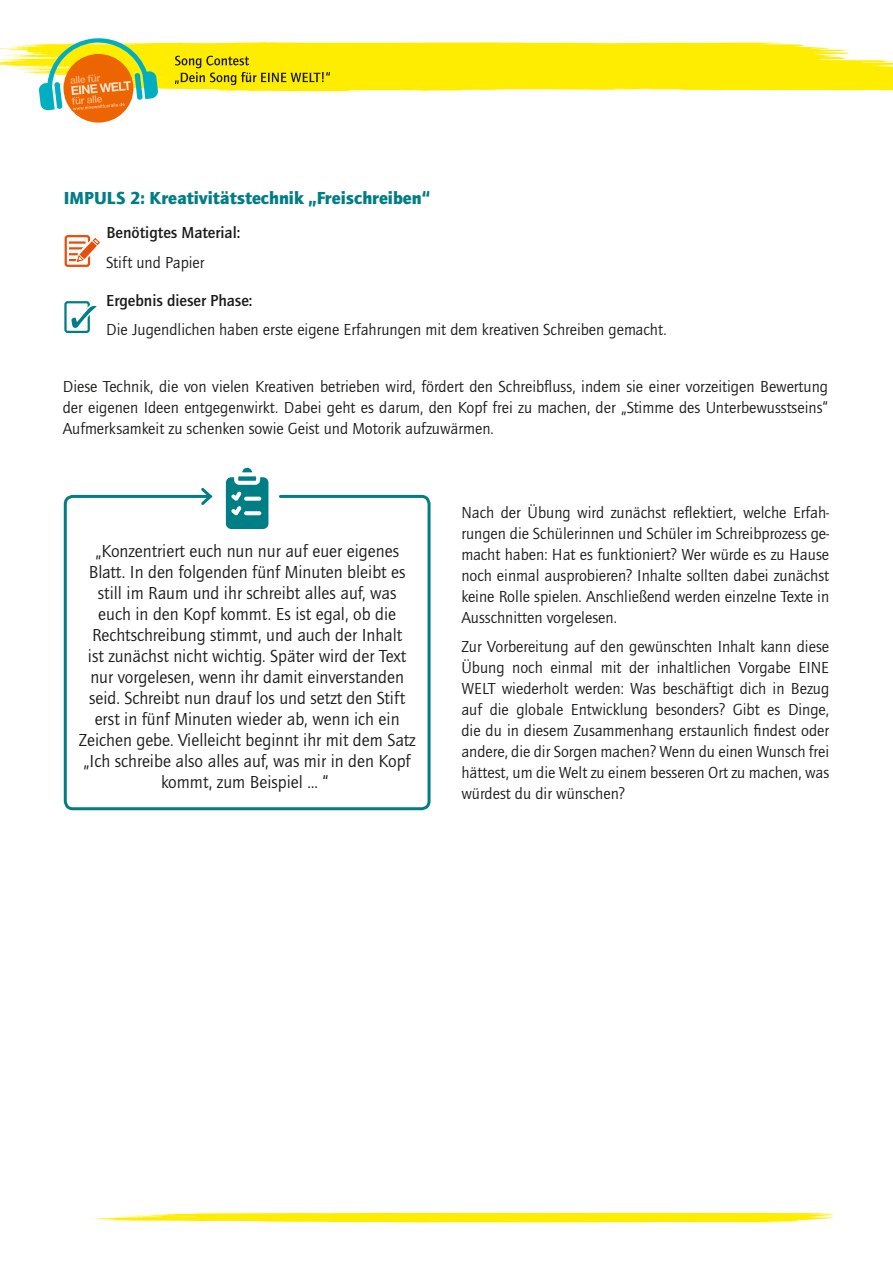
<style>
.page{position:relative;width:893px;height:1263px;background:#fff}
.page>*{position:absolute;margin:0;border:0;box-sizing:border-box;transform-origin:0 0}
.p18{font:18px/21px "Quay Sans ITC Std";color:#1a1a18;text-align:center}
.p14{font:900 18px "Quay Sans ITC Std";color:#007e85}
.t1{font:16.5px/21px "Quay Sans ITC Std";color:#1a1a18;text-align:justify}
.t2{font:500 16.5px "Quay Sans ITC Std";color:#1a1a18}
</style>
<div class="page">
<svg style="left:93px;top:1213px;width:742px;height:9px"></svg>
<div style="left:64px;top:54px;width:69px;height:69px;background:#ec6502;border-radius:50%"></div>
<svg style="left:0;top:38px;width:893px;height:73px"></svg>
<div style="left:64px;top:495px;width:367px;height:315px;border:3px solid #007e85;border-radius:8px"></div>
<svg style="left:198px;top:487px;width:17px;height:18px"></svg>
<svg style="left:226px;top:468px;width:42px;height:61px"></svg>
<svg style="left:64px;top:301px;width:32px;height:32px"></svg>
<svg style="left:64px;top:235px;width:36px;height:32px"></svg>
<p class="p14" style="left:64px;top:187px;width:368px">IMPULS 2: Kreativitätstechnik „Freischreiben“</p>
<p class="t2" style="left:106px;top:223px;width:135px">Benötigtes Material:</p>
<p class="t1" style="left:106px;top:251px;width:100px">Stift und Papier</p>
<p class="t2" style="left:106px;top:290px;width:148px">Ergebnis dieser Phase:</p>
<p class="t1" style="left:106px;top:319px;width:562px">Die Jugendlichen haben erste eigene Erfahrungen mit dem kreativen Schreiben gemacht.</p>
<p class="t1" style="left:63px;top:376px;width:767px">Diese Technik, die von vielen Kreativen betrieben wird, fördert den Schreibfluss, indem sie einer vorzeitigen Bewertung der eigenen Ideen entgegenwirkt. Dabei geht es darum, den Kopf frei zu machen, der „Stimme des Unterbewusstseins“ Aufmerksamkeit zu schenken sowie Geist und Motorik aufzuwärmen.</p>
<p class="p18" style="left:79px;top:540px;width:338px">„Konzentriert euch nun nur auf euer eigenes Blatt. In den folgenden fünf Minuten bleibt es still im Raum und ihr schreibt alles auf, was<br>euch in den Kopf kommt. Es ist egal, ob die Rechtschreibung stimmt, und auch der Inhalt<br>ist zunächst nicht wichtig. Später wird der Text nur vorgelesen, wenn ihr damit einverstanden seid. Schreibt nun drauf los und setzt den Stift erst in fünf Minuten wieder ab, wenn ich ein Zeichen gebe. Vielleicht beginnt ihr mit dem Satz „Ich schreibe also alles auf, was mir in den Kopf kommt, zum Beispiel … “</p>
<p class="t1" style="left:461px;top:502px;width:369px">Nach der Übung wird zunächst reflektiert, welche Erfah&shy;rungen die Schülerinnen und Schüler im Schreibprozess ge&shy;macht haben: Hat es funktioniert? Wer würde es zu Hause noch einmal ausprobieren? Inhalte sollten dabei zunächst keine Rolle spielen. Anschließend werden einzelne Texte in Ausschnitten vorgelesen.</p>
<p class="t1" style="left:461px;top:636px;width:369px">Zur Vorbereitung auf den gewünschten Inhalt kann diese Übung noch einmal mit der inhaltlichen Vorgabe EINE WELT wiederholt werden: Was beschäftigt dich in Bezug auf die globale Entwicklung besonders? Gibt es Dinge, die du in diesem Zusammenhang erstaunlich findest oder andere, die dir Sorgen machen? Wenn du einen Wunsch frei hättest, um die Welt zu einem besseren Ort zu machen, was würdest du dir wünschen?</p>
</div>
